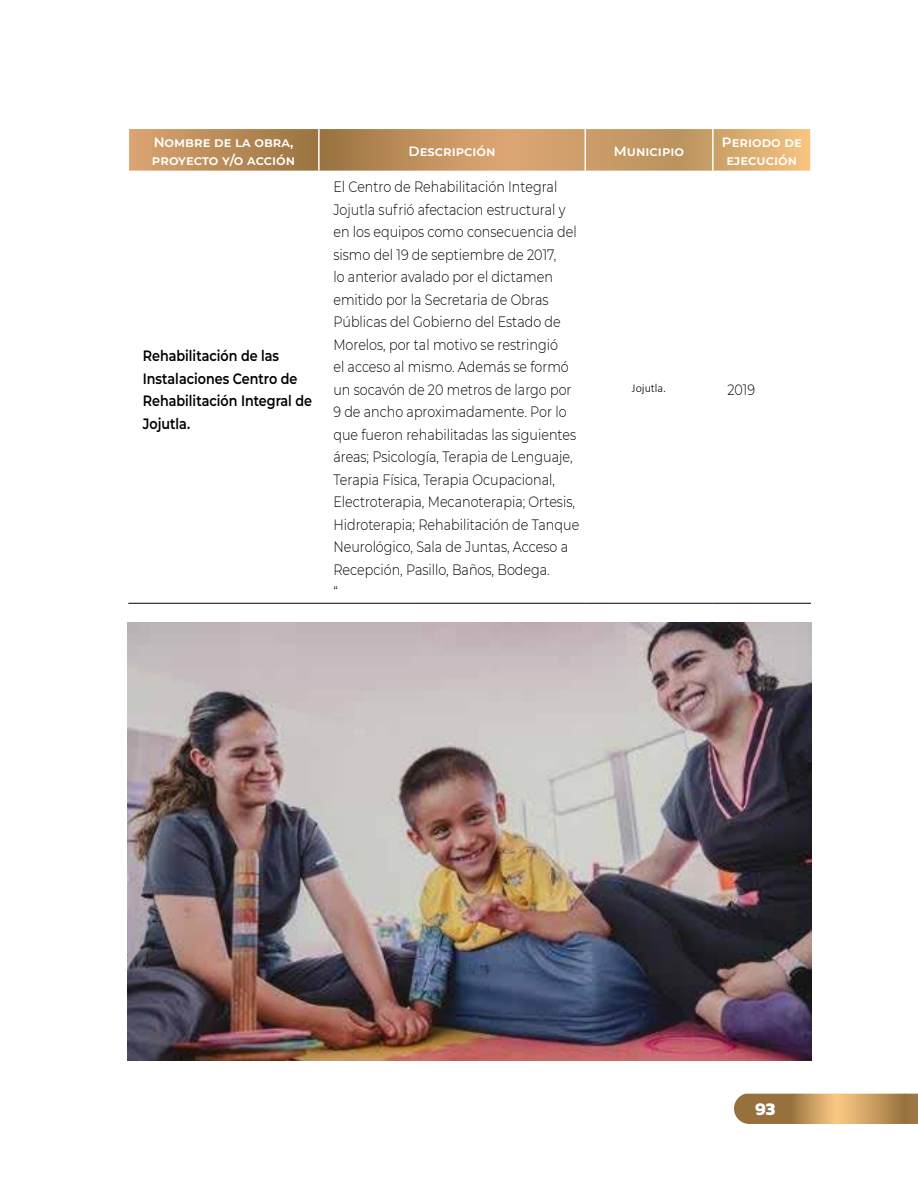
<style>
.page{position:relative;width:918px;height:1188px;background:#fff}
.page>*{position:absolute;margin:0;border:0;box-sizing:border-box;transform-origin:0 0}
.t1{font:700 18px "Kanit";color:#fff}
.t2{font:300 15px/22.5px "Montserrat";color:#000;scale:.85 1}
.t3{font:600 15px/22.5px "Montserrat";color:#000;scale:.85 1}
.t4{font:600 13.5px/18px "Montserrat";color:#fff}
.t5{font:300 12px "Calibri";color:#000}
</style>
<div class="page">
<svg style="left:734px;top:1094px;width:184px;height:30px;background:#b99057"></svg>
<svg style="left:129px;top:129px;width:681px;height:42px;background:#c59763"></svg>
<hr style="left:318px;top:129px;width:2px;height:42px;background:#fff">
<hr style="left:128px;top:603px;width:191px;height:1px;background:#000">
<hr style="left:319px;top:603px;width:266px;height:1px;background:#000">
<hr style="left:585px;top:603px;width:128px;height:1px;background:#000">
<hr style="left:713px;top:603px;width:98px;height:1px;background:#000">
<hr style="left:585px;top:129px;width:1px;height:42px;background:#fff">
<hr style="left:712px;top:129px;width:2px;height:42px;background:#fff">
<img style="left:128px;top:623px;width:684px;height:437px">
<p class="t4" style="left:152px;top:133px;width:145px">Nombre de la obra, proyecto y/o acción</p>
<p class="t4" style="left:409px;top:142px;width:89px">Descripción</p>
<p class="t4" style="left:614px;top:142px;width:72px">Municipio</p>
<p class="t4" style="left:722px;top:133px;width:81px;text-align:center">Periodo de ej ecución</p>
<p class="t3" style="left:143px;top:344px;width:201px">Rehabilitación de las<br>Instalaciones Centro de<br>Rehabilitación Integral de<br>Jojutla.</p>
<p class="t2" style="left:333px;top:175px;width:291px">El Centro de Rehabilitación Integral Jojutla sufrió afectacion estructural y en los equipos como consecuencia del sismo del 19 de septiembre de 2017,<br>lo anterior avalado por el dictamen emitido por la Secretaria de Obras Públicas del Gobierno del Estado de Morelos, por tal motivo se restringió<br>el acceso al mismo. Además se formó un socavón de 20 metros de largo por 9 de ancho aproximadamente. Por lo que fueron rehabilitadas las siguientes áreas; Psicología, Terapia de Lenguaje, Terapia Física, Terapia Ocupacional, Electroterapia, Mecanoterapia; Ortesis, Hidroterapia; Rehabilitación de Tanque Neurológico, Sala de Juntas, Acceso a Recepción, Pasillo, Baños, Bodega.<br>“</p>
<p class="t5" style="left:632px;top:381px;width:36px">Jojutla.</p>
<p class="t2" style="left:727px;top:378px;width:34px">2019</p>
<p class="t1" style="left:755px;top:1095px;width:22px">93</p>
</div>
